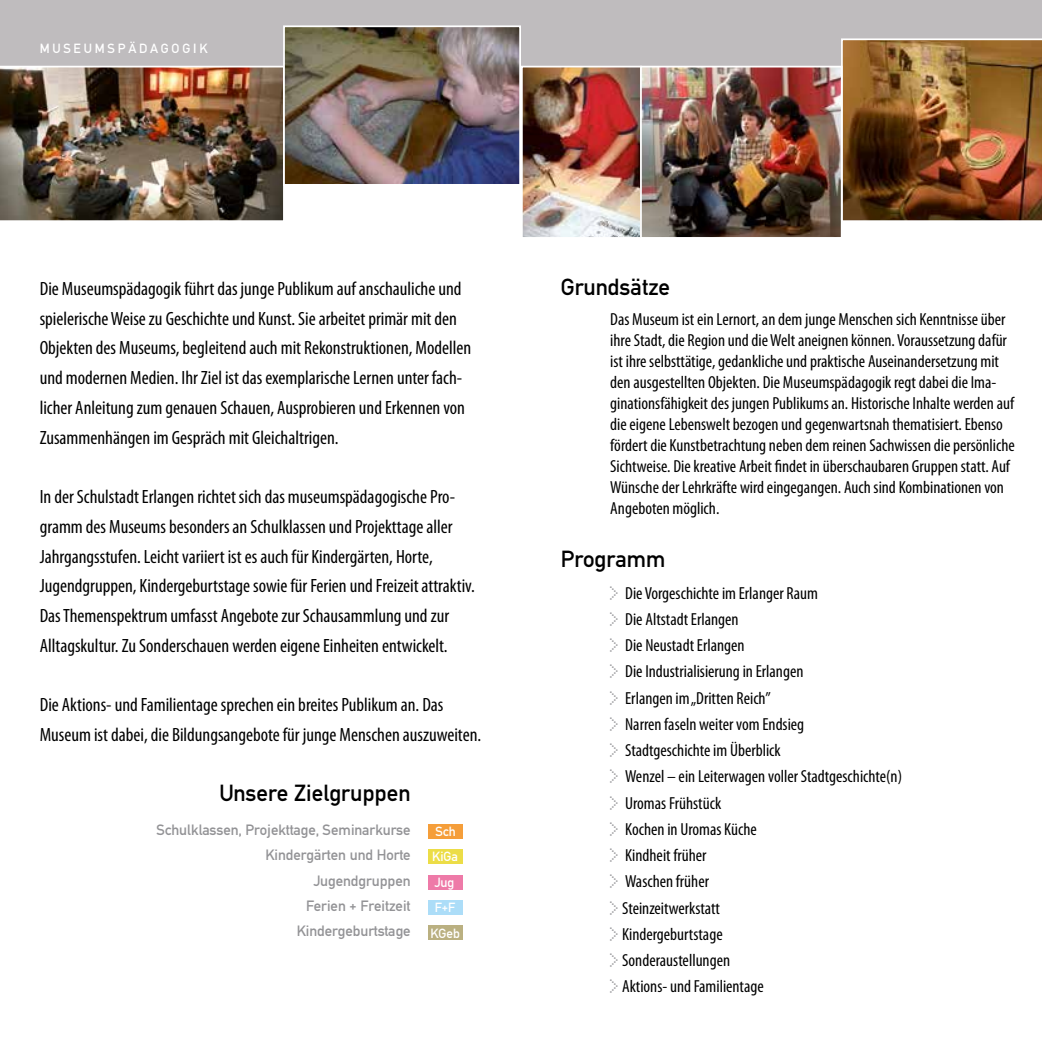
<style>
.page{position:relative;width:1042px;height:1042px;background:#fff}
.page>*{position:absolute;margin:0;border:0;box-sizing:border-box;transform-origin:0 0}
.t1{font:24.5px "DIN Mittel EFOP";color:#000}
.t2{font:condensed 19.25px/29.8px "Myriad Pro";color:#000}
.t3{font:condensed 17.5px/26.2px "Myriad Pro";color:#000}
.t4{font:15.75px/25.4px "DIN Mittel EFOP";color:#939396;text-align:right}
.t5{font:14px/25.6px "DIN Mittel EFOP";letter-spacing:.19em;color:#fff}
.s1{font-family:"Dot Matrix";font-stretch:normal;font-size:15.75px;color:#939396}
</style>
<div class="page">
<div style="left:0;top:0;width:1042px;height:74px;background:#bfbcbe"></div>
<img style="left:0;top:66px;width:284px;height:155px">
<img style="left:841px;top:38px;width:201px;height:183px">
<img style="left:286px;top:28px;width:232px;height:155px">
<div style="left:283px;top:25px;width:238px;height:161px;border:2px solid #fff"></div>
<img style="left:524px;top:69px;width:315px;height:167px">
<div style="left:521px;top:66px;width:121px;height:173px;border:2px solid #fff"></div>
<div style="left:640px;top:66px;width:202px;height:173px;border:2px solid #fff"></div>
<div style="left:428px;top:849px;width:35px;height:15px;background:#ecdd47"></div>
<div style="left:428px;top:900px;width:35px;height:15px;background:#acddf8"></div>
<div style="left:428px;top:925px;width:35px;height:15px;background:#bab081"></div>
<div style="left:428px;top:823px;width:35px;height:15px;background:#f59e3a"></div>
<div style="left:428px;top:874px;width:35px;height:15px;background:#ee7aa8"></div>
<p class="t5" style="left:40px;top:35px;width:169px">MUSEUMSPÄDAGOGIK</p>
<p class="t2" style="left:40px;top:274px;width:433px">Die Museumspädagogik führt das junge Publikum auf anschauliche und spielerische Weise zu Geschichte und Kunst. Sie arbeitet primär mit den Objekten des Museums, begleitend auch mit Rekonstruktionen, Modellen und modernen Medien. Ihr Ziel ist das exemplarische Lernen unter fach&shy;licher Anleitung zum genauen Schauen, Ausprobieren und Erkennen von Zusammenhängen im Gespräch mit Gleichaltrigen.</p>
<p class="t2" style="left:40px;top:482px;width:437px">In der Schulstadt Erlangen richtet sich das museumspädagogische Pro&shy;gramm des Museums besonders an Schulklassen und Projekttage aller Jahrgangsstufen. Leicht variiert ist es auch für Kindergärten, Horte, Jugendgruppen, Kindergeburtstage sowie für Ferien und Freizeit attraktiv.<br>Das Themenspektrum umfasst Angebote zur Schausammlung und zur Alltagskultur. Zu Sonderschauen werden eigene Einheiten entwickelt.</p>
<p class="t2" style="left:40px;top:690px;width:443px">Die Aktions- und Familientage sprechen ein breites Publikum an. Das<br>Museum ist dabei, die Bildungsangebote für junge Menschen auszuweiten.</p>
<h1 class="t1" style="left:219px;top:778px;width:193px">Unsere Zielgruppen</h1>
<p class="t4" style="left:156px;top:817px;width:256px">Schulklassen, Projekttage, Seminarkurse<br>Kindergärten und Horte<br>Jugendgruppen<br>Ferien + Freitzeit<br>Kindergeburtstage</p>
<p class="t5" style="left:436px;top:818px;width:22px">Sch</p>
<p class="t5" style="left:432px;top:844px;width:27px">KiGa</p>
<p class="t5" style="left:434px;top:869px;width:21px">Jug</p>
<p class="t5" style="left:430px;top:894px;width:31px">F+F<br>KGeb</p>
<h1 class="t1" style="left:561px;top:273px;width:111px">Grundsätze</h1>
<p class="t3" style="left:610px;top:309px;width:406px;line-height:21px">Das Museum ist ein Lernort, an dem junge Menschen sich Kenntnisse über ihre Stadt, die Region und die Welt aneignen können. Voraussetzung dafür ist ihre selbsttätige, gedankliche und praktische Auseinandersetzung mit den ausgestellten Objekten. Die Museumspädagogik regt dabei die Ima&shy;ginationsfähigkeit des jungen Publikums an. Historische Inhalte werden auf die eigene Lebenswelt bezogen und gegenwartsnah thematisiert. Ebenso fördert die Kunstbetrachtung neben dem reinen Sachwissen die persönliche Sichtweise. Die kreative Arbeit findet in überschaubaren Gruppen statt. Auf Wünsche der Lehrkräfte wird eingegangen. Auch sind Kombinationen von Angeboten möglich.</p>
<h1 class="t1" style="left:561px;top:545px;width:106px">Programm</h1>
<p class="t3" style="left:610px;top:580px;width:293px"><span class="s1">&gt;</span> Die Vorgeschichte im Erlanger Raum<br><span class="s1">&gt;</span> Die Altstadt Erlangen<br><span class="s1">&gt;</span> Die Neustadt Erlangen<br><span class="s1">&gt;</span> Die Industrialisierung in Erlangen<br><span class="s1">&gt;</span> Erlangen im „Dritten Reich”<br><span class="s1">&gt;</span> Narren faseln weiter vom Endsieg<br><span class="s1">&gt;</span> Stadtgeschichte im Überblick<br><span class="s1">&gt;</span> Wenzel – ein Leiterwagen voller Stadtgeschichte(n) <span class="s1">&gt;</span> Uromas Frühstück<br><span class="s1">&gt;</span> Kochen in Uromas Küche<br><span class="s1">&gt;</span> Kindheit früher<br><span class="s1">&gt;</span> Waschen früher<br><span class="s1">&gt;</span>Steinzeitwerkstatt<br><span class="s1">&gt;</span>Kindergeburtstage<br><span class="s1">&gt;</span>Sonderaustellungen<br><span class="s1">&gt;</span>Aktions- und Familientage</p>
</div>
